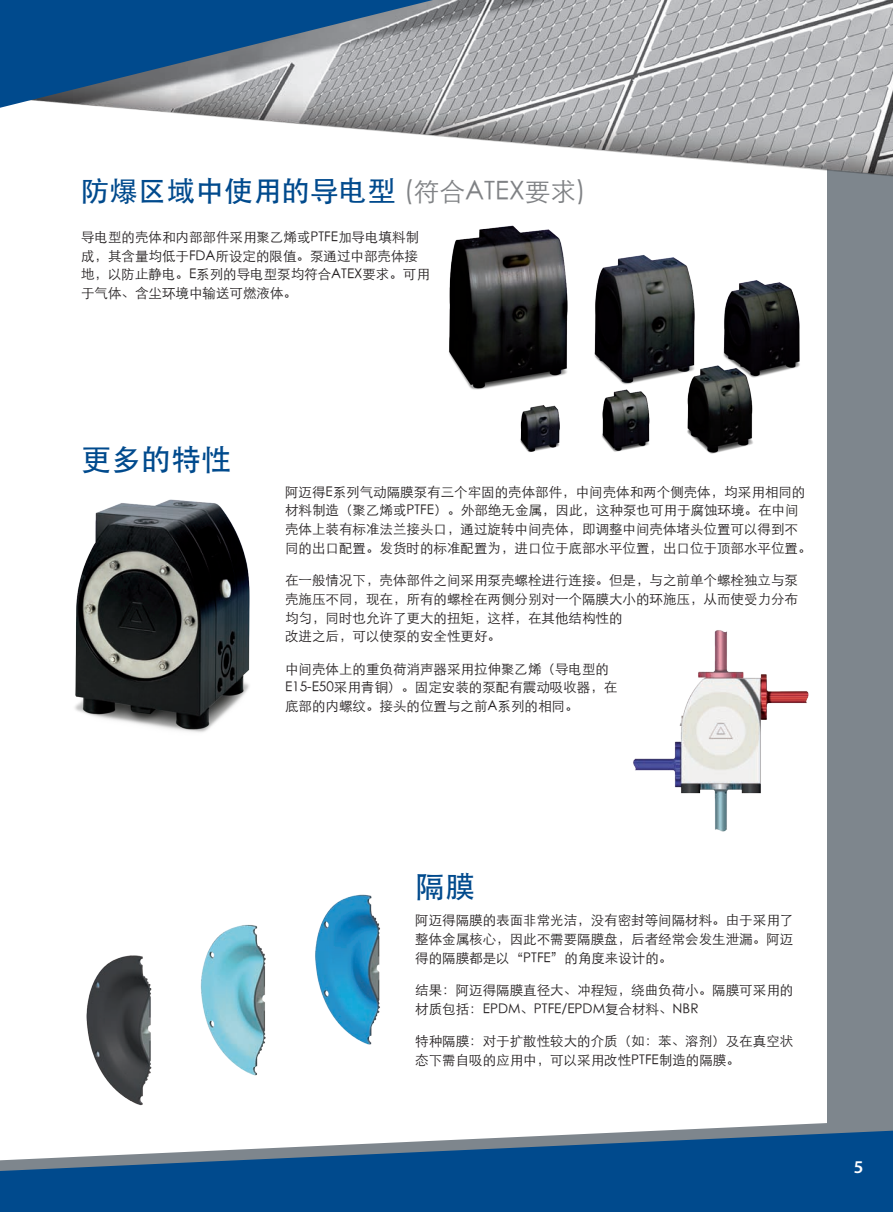
<style>
.page{position:relative;width:893px;height:1212px;background:#fff}
.page>*{position:absolute;margin:0;border:0;box-sizing:border-box;transform-origin:0 0}
.t1{font:500 30px "ST Heiti SC";color:#004a8d}
.t2{font:500 28.65px "ST Heiti SC";color:#004a8d}
.t3{font:600 18px "Myriad Pro";color:#fff}
.t4{font:300 13.5px/18.8px "ST Heiti SC";color:#231f20}
.s1{font-weight:300;font-size:25.8px;color:#808285}
</style>
<div class="page">
<div style="left:827px;top:0;width:66px;height:1187px;background:#7e868d"></div>
<img style="left:487px;top:0;width:406px;height:177px">
<svg style="left:675px;top:1123px;width:152px;height:7px"></svg>
<svg style="left:0;top:1130px;width:893px;height:82px;background:#30699c"></svg>
<svg style="left:0;top:0;width:487px;height:141px"></svg>
<img style="left:633px;top:630px;width:176px;height:202px">
<img style="left:449px;top:162px;width:417px;height:292px">
<img style="left:75px;top:499px;width:175px;height:234px">
<img style="left:32px;top:894px;width:363px;height:237px">
<h2 class="t2" style="left:81px;top:175px;width:506px">防爆区域中使用的导电型 <span class="s1">(符合ATEX要求)</span></h2>
<p class="t4" style="left:81px;top:226px;width:350px">导电型的壳体和内部部件采用聚乙烯或PTFE加导电填料制成，其含量均低于FDA所设定的限值。泵通过中部壳体接地，以防止静电。E系列的导电型泵均符合ATEX要求。可用于气体、含尘环境中输送可燃液体。</p>
<h1 class="t1" style="left:81px;top:443px;width:151px">更多的特性</h1>
<p class="t4" style="left:285px;top:481px;width:528px">阿迈得E系列气动隔膜泵有三个牢固的壳体部件，中间壳体和两个侧壳体，均采用相同的材料制造（聚乙烯或PTFE）。外部绝无金属，因此，这种泵也可用于腐蚀环境。在中间壳体上装有标准法兰接头口，通过旋转中间壳体，即调整中间壳体堵头位置可以得到不同的出口配置。发货时的标准配置为，进口位于底部水平位置，出口位于顶部水平位置。</p>
<p class="t4" style="left:285px;top:569px;width:514px">在一般情况下，壳体部件之间采用泵壳螺栓进行连接。但是，与之前单个螺栓独立与泵壳施压不同，现在，所有的螺栓在两侧分别对一个隔膜大小的环施压，从而使受力分布均匀，同时也允许了更大的扭矩，这样，在其他结构性的<br>改进之后，可以使泵的安全性更好。</p>
<p class="t4" style="left:285px;top:658px;width:334px">中间壳体上的重负荷消声器采用拉伸聚乙烯（导电型的<br>E15-E50采用青铜）。固定安装的泵配有震动吸收器，在底部的内螺纹。接头的位置与之前A系列的相同。</p>
<h1 class="t1" style="left:415px;top:870px;width:61px">隔膜</h1>
<p class="t4" style="left:415px;top:909px;width:379px;text-align:justify">阿迈得隔膜的表面非常光洁，没有密封等间隔材料。由于采用了整体金属核心，因此不需要隔膜盘，后者经常会发生泄漏。阿迈得的隔膜都是以“PTFE”的角度来设计的。</p>
<p class="t4" style="left:415px;top:979px;width:379px">结果：阿迈得隔膜直径大、冲程短，绕曲负荷小。隔膜可采用的材质包括：EPDM、PTFE/EPDM复合材料、NBR</p>
<p class="t4" style="left:415px;top:1030px;width:379px">特种隔膜：对于扩散性较大的介质（如：苯、溶剂）及在真空状态下需自吸的应用中，可以采用改性PTFE制造的隔膜。</p>
<h3 class="t3" style="left:854px;top:1155px;width:11px">5</h3>
</div>
